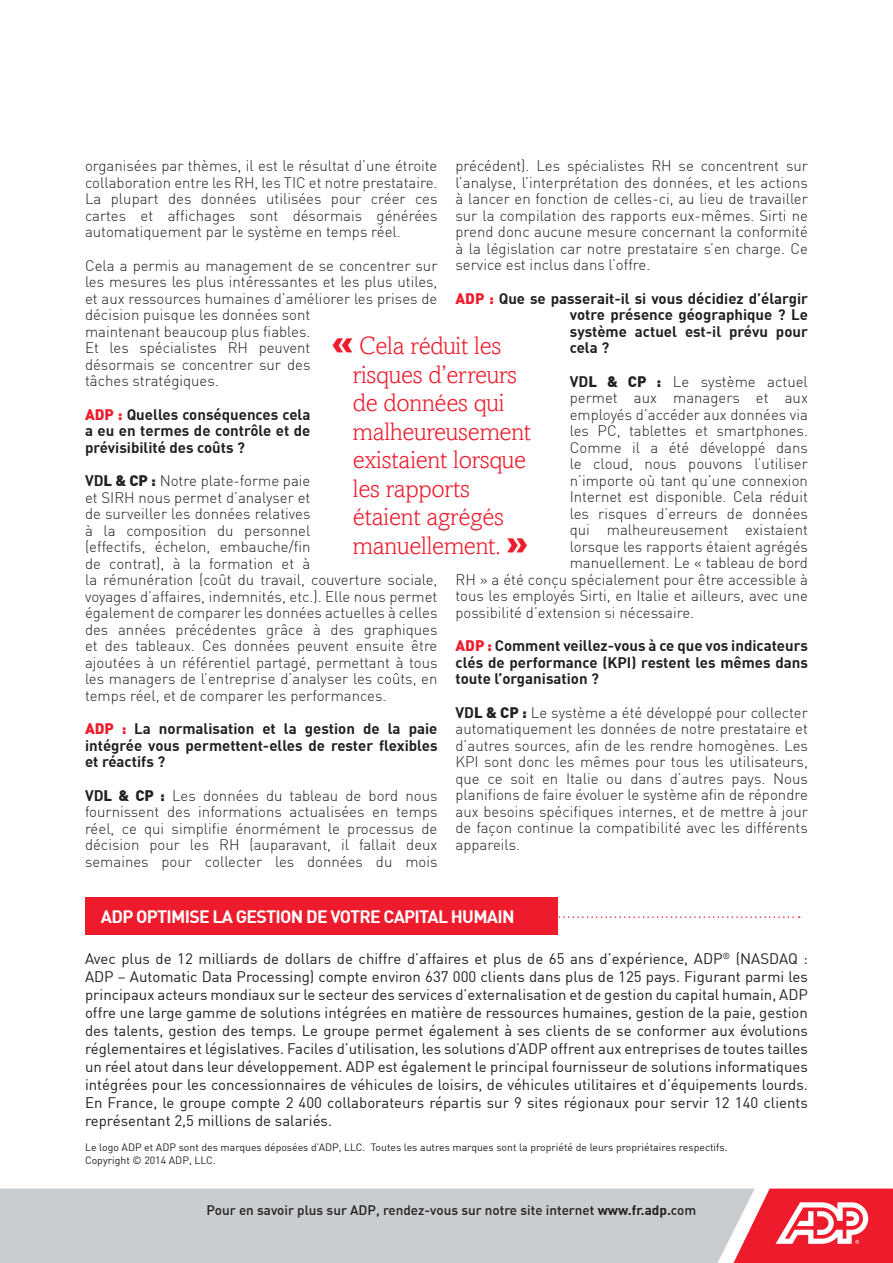
<style>
.page{position:relative;width:893px;height:1263px;background:#fff}
.page>*{position:absolute;margin:0;border:0;box-sizing:border-box;transform-origin:0 0}
.uitlichter_2{font:300 25.05px/28.5px "Amasis";letter-spacing:-.01em;color:#ee1b2c}
.red_box{font:700 17.7px "DIN";letter-spacing:-.04em;color:#fff}
.brood{font:300 15px/16.5px "DIN";color:#231f20;text-align:justify}
.brood-2{font:15px/18px "DIN";color:#231f20;text-align:justify}
.brood-3{font:700 15px/16.5px "DIN";color:#231f20;text-align:justify}
.t1{font:500 13.5px "DIN";color:#231f20}
.t2{font:10.5px/12.6px "DIN";color:#231f20}
.s1{font-weight:900;color:#ee1b2c}
.s2{font-weight:700}
.s3{font-weight:900}
.s4{font-weight:900;font-size:34.5px}
</style>
<div class="page">
<div style="left:0;top:1188px;width:733px;height:75px;background:#c9cdcf"></div>
<svg style="left:733px;top:1188px;width:160px;height:75px"></svg>
<svg style="left:557px;top:916px;width:243px;height:2px"></svg>
<div style="left:85px;top:897px;width:472px;height:38px;background:#ee1b2c"></div>
<p class="brood" style="left:455px;top:157px;width:354px">précédent). Les spécialistes RH se concentrent sur l’analyse, l’interprétation des données, et les actions à lancer en fonction de celles-ci, au lieu de travailler sur la compilation des rapports eux-mêmes. Sirti ne prend donc aucune mesure concernant la conformité à la législation car notre prestataire s’en charge. Ce service est inclus dans l’offre.</p>
<p class="brood-3" style="left:570px;top:289px;width:240px;text-indent:-114px"><span class="s1">ADP :</span> Que se passerait-il si vous décidiez d’élargir votre présence géographique ? Le système actuel est-il prévu pour cela ?</p>
<p class="brood" style="left:570px;top:373px;width:240px"><span class="s2">VD</span><span class="s3">L &amp; CP :</span> Le système actuel</p>
<p class="brood" style="left:570px;top:389px;width:240px">permet aux managers et aux</p>
<p class="brood" style="left:570px;top:406px;width:240px">employés d’accéder aux données via</p>
<p class="brood" style="left:570px;top:422px;width:240px">les PC, tablettes et smartphones.</p>
<p class="brood" style="left:570px;top:439px;width:240px">Comme il a été développé dans</p>
<p class="brood" style="left:570px;top:455px;width:240px">le cloud, nous pouvons l’utiliser</p>
<p class="brood" style="left:570px;top:472px;width:240px">n’importe où tant qu’une connexion</p>
<p class="brood" style="left:570px;top:488px;width:240px">Internet est disponible. Cela réduit</p>
<p class="brood" style="left:570px;top:505px;width:240px">les risques d’erreurs de données</p>
<p class="brood" style="left:570px;top:521px;width:240px">qui malheureusement existaient</p>
<p class="brood" style="left:570px;top:538px;width:240px">lorsque les rapports étaient agrégés</p>
<p class="brood" style="left:570px;top:554px;width:240px">manuellement. Le « tableau de bord</p>
<p class="brood" style="left:455px;top:571px;width:354px">RH » a été conçu spécialement pour être accessible à</p>
<p class="brood" style="left:455px;top:587px;width:354px">tous les employés Sirti, en Italie et ailleurs, avec une</p>
<p class="brood" style="left:455px;top:604px;width:240px">possibilité d’extension si nécessaire.</p>
<p class="brood-3" style="left:455px;top:637px;width:354px"><span class="s1">ADP :</span> Comment veillez-vous à ce que vos indicateurs clés de performance (KPI) restent les mêmes dans toute l’organisation ?</p>
<p class="brood" style="left:455px;top:704px;width:354px"><span class="s2">VD</span><span class="s3">L &amp; CP :</span> Le système a été développé pour collecter automatiquement les données de notre prestataire et d’autres sources, afin de les rendre homogènes. Les KPI sont donc les mêmes pour tous les utilisateurs, que ce soit en Italie ou dans d’autres pays. Nous planifions de faire évoluer le système afin de répondre aux besoins spécifiques internes, et de mettre à jour de façon continue la compatibilité avec les différents appareils.</p>
<p class="brood" style="left:85px;top:157px;width:354px">organisées par thèmes, il est le résultat d’une étroite collaboration entre les RH, les TIC et notre prestataire.<br>La plupart des données utilisées pour créer ces cartes et affichages sont désormais générées automatiquement par le système en temps réel.</p>
<p class="brood" style="left:85px;top:257px;width:354px;text-align:left">Cela a permis au management de se concentrer sur les mesures les plus intéressantes et les plus utiles, et aux ressources humaines d’améliorer les prises de décision puisque les données sont<br>maintenant beaucoup plus fiables.<br>Et les spécialistes RH peuvent<br>désormais se concentrer sur des<br>tâches stratégiques.</p>
<p class="brood-3" style="left:85px;top:405px;width:227px"><span class="s1">ADP :</span> Quelles conséquences cela a eu en termes de contrôle et de prévisibilité des coûts ?</p>
<p class="brood" style="left:85px;top:472px;width:354px;text-align:left"><span class="s2">VD</span><span class="s3">L &amp; CP :</span> Notre plate-forme paie<br>et SIRH nous permet d’analyser et<br>de surveiller les données relatives<br>à la composition du personnel<br>(effectifs, échelon, embauche/fin<br>de contrat), à la formation et à<br>la rémunération (coût du travail, couverture sociale, voyages d’affaires, indemnités, etc.). Elle nous permet également de comparer les données actuelles à celles des années précédentes grâce à des graphiques et des tableaux. Ces données peuvent ensuite être ajoutées à un référentiel partagé, permettant à tous les managers de l’entreprise d’analyser les coûts, en temps réel, et de comparer les performances.</p>
<p class="brood-3" style="left:85px;top:720px;width:354px"><span class="s1">ADP :</span> La normalisation et la gestion de la paie intégrée vous permettent-elles de rester flexibles et réactifs ?</p>
<p class="brood" style="left:85px;top:787px;width:354px"><span class="s2">VD</span><span class="s3">L &amp; CP :</span> Les données du tableau de bord nous fournissent des informations actualisées en temps réel, ce qui simplifie énormément le processus de décision pour les RH (auparavant, il fallait deux semaines pour collecter les données du mois</p>
<p class="uitlichter_2" style="left:353px;top:332px;width:180px;text-indent:-21px"><span class="s4">«</span> Cela réduit les risques d’erreurs de données qui malheureusement existaient lorsque les rapports étaient agrégés manuellement. <span class="s4">»</span></p>
<p class="red_box" style="left:101px;top:905px;width:415px">ADP OPTIMISE LA GESTION DE VOTRE CAPITAL HUMAIN</p>
<p class="brood-2" style="left:85px;top:949px;width:724px">Avec plus de 12 milliards de dollars de chiffre d’affaires et plus de 65 ans d’expérience, ADP<sup>®</sup> (NASDAQ :<br>ADP – Automatic Data Processing) compte environ 637 000 clients dans plus de 125 pays. Figurant parmi les principaux acteurs mondiaux sur le secteur des services d’externalisation et de gestion du capital humain, ADP offre une large gamme de solutions intégrées en matière de ressources humaines, gestion de la paie, gestion des talents, gestion des temps. Le groupe permet également à ses clients de se conformer aux évolutions réglementaires et législatives. Faciles d’utilisation, les solutions d’ADP offrent aux entreprises de toutes tailles un réel atout dans leur développement. ADP est également le principal fournisseur de solutions informatiques intégrées pour les concessionnaires de véhicules de loisirs, de véhicules utilitaires et d’équipements lourds.<br>En France, le groupe compte 2 400 collaborateurs répartis sur 9 sites régionaux pour servir 12 140 clients représentant 2,5 millions de salariés.</p>
<p class="t2" style="left:85px;top:1140px;width:644px">Le logo ADP et ADP sont des marques déposées d’ADP, LLC. Toutes les autres marques sont la propriété de leurs propriétaires respectifs.<br>Copyright © 2014 ADP, LLC.</p>
<p class="t1" style="left:207px;top:1201px;width:491px">Pour en savoir plus sur ADP, rendez-vous sur notre site internet <span class="s2">www.fr.adp.</span>com</p>
</div>
